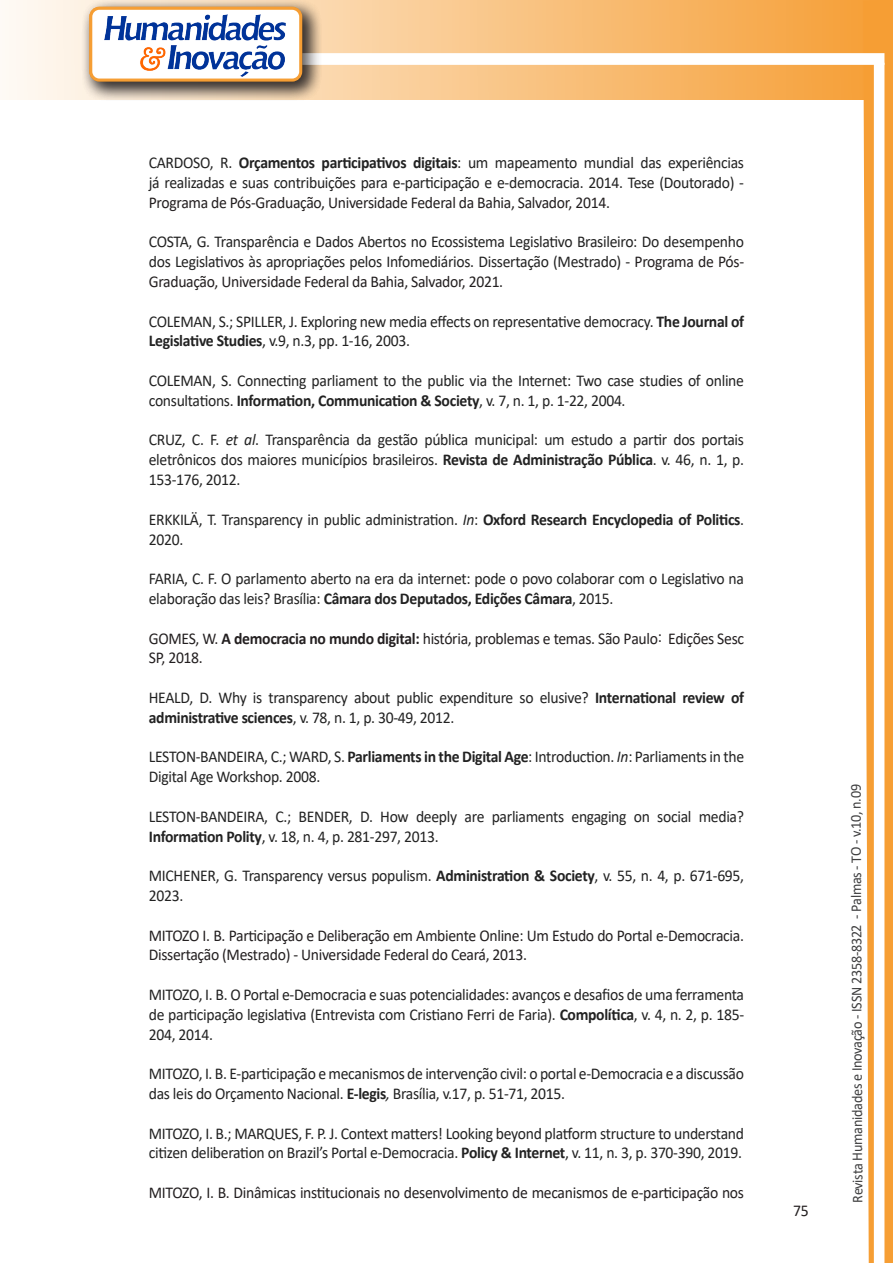
<style>
.page{position:relative;width:893px;height:1263px;background:#fff}
.page>*{position:absolute;margin:0;border:0;box-sizing:border-box;transform-origin:0 0}
.texto{font:16.5px/19.8px "Calibri";letter-spacing:-.02em;color:#222;scale:.95 1}
.texto-2{font:16.5px/19.8px "Calibri";letter-spacing:-.02em;color:#231f20;scale:.95 1}
.t1{font:15px "Calibri";letter-spacing:-.025em;color:#3e3e3f;scale:.95 1}
.s1{font-weight:700}
.s2{color:#231f20}
.s3{font-style:italic}
</style>
<div class="page">
<svg style="left:5px;top:0;width:858px;height:100px;background:#f9c484"></svg>
<div style="left:302px;top:53px;width:582px;height:12px;background:#fff;border:2px solid #fff"></div>
<svg style="left:863px;top:0;width:30px;height:1263px"></svg>
<div style="left:81px;top:0;width:241px;height:102px;background:#231f20;opacity:.75"></div>
<div style="left:91px;top:8px;width:210px;height:72px;background:#fff;border-radius:9px"></div>
<img style="left:104px;top:14px;width:181px;height:62px">
<div style="left:89px;top:7px;width:213px;height:75px;border:3px solid #f69e34;border-radius:9px"></div>
<p class="texto" style="left:149px;top:152px;width:628px;text-align:justify">CARDOSO, R. <span class="s1">Orçamentos participativos digitais</span>: um mapeamento mundial das experiências já realizadas e suas contribuições para e-participação e e-democracia. 2014. Tese (Doutorado) - <span class="s2">Programa de Pós-Graduação, Universidade Federal da Bahia, Salvador, 2014.</span></p>
<p class="texto" style="left:149px;top:232px;width:628px;text-align:justify">COSTA, G. Transparência e Dados Abertos no Ecossistema Legislativo Brasileiro: Do desempenho dos Legislativos às apropriações pelos Infomediários. Dissertação (Mestrado) - <span class="s2">Programa de Pós-Graduação, Universidade Federal da Bahia, Salvador, 2021.</span></p>
<p class="texto" style="left:149px;top:311px;width:628px">COLEMAN, S.; SPILLER, J. Exploring new media effects on representative democracy. <span class="s1">The Journal of<br>Legislative Studies</span>, v.9, n.3, pp. 1-16, 2003.</p>
<p class="texto" style="left:149px;top:370px;width:628px">COLEMAN, S. Connecting parliament to the public via the Internet: Two case studies of online consultations. <span class="s1">Information, Communication &amp; Society</span>, v. 7, n. 1, p. 1-22, 2004.</p>
<p class="texto" style="left:149px;top:430px;width:628px;text-align:justify">CRUZ, C. F. <span class="s3">et al</span>. Transparência da gestão pública municipal: um estudo a partir dos portais eletrônicos dos maiores municípios brasileiros. <span class="s1">Revista de Administração Pública</span>. v. 46, n. 1, p.<br>153-176, 2012.</p>
<p class="texto" style="left:149px;top:509px;width:628px">ERKKILÄ, T. Transparency in public administration. <span class="s3">In</span>: <span class="s1">Oxford Research Encyclopedia of Politics</span>.<br>2020.</p>
<p class="texto" style="left:149px;top:568px;width:628px">FARIA, C. F. O parlamento aberto na era da internet: pode o povo colaborar com o Legislativo na elaboração das leis? Brasília: <span class="s1">Câmara dos Deputados, Edições Câmara</span>, 2015.</p>
<p class="texto-2" style="left:149px;top:628px;width:628px">GOMES, W. <span class="s1">A democracia no mundo digital:</span> história, problemas e temas. São Paulo: Edições Sesc<br>SP, 2018.</p>
<p class="texto" style="left:149px;top:687px;width:628px">HEALD, D. Why is transparency about public expenditure so elusive? <span class="s1">International review of administrative sciences</span>, v. 78, n. 1, p. 30-49, 2012.</p>
<p class="texto" style="left:149px;top:746px;width:628px">LESTON-BANDEIRA, C.; WARD, S. <span class="s1">Parliaments in the Digital Age</span>: Introduction. <span class="s3">In</span>: Parliaments in the<br>Digital Age Workshop. 2008.</p>
<p class="texto" style="left:149px;top:806px;width:628px">LESTON-BANDEIRA, C.; BENDER, D. How deeply are parliaments engaging on social media?<br><span class="s1">Information Polity</span>, v. 18, n. 4, p. 281-297, 2013.</p>
<p class="texto" style="left:149px;top:865px;width:628px">MICHENER, G. Transparency versus populism. <span class="s1">Administration &amp; Society</span>, v. 55, n. 4, p. 671-695,<br>2023.</p>
<p class="texto-2" style="left:149px;top:925px;width:628px">MITOZO I. B. Participação e Deliberação em Ambiente Online: Um Estudo do Portal e-Democracia.<br>Dissertação (Mestrado) - Universidade Federal do Ceará, 2013.</p>
<p class="texto" style="left:149px;top:984px;width:628px;text-align:justify">MITOZO, I. B. O Portal e-Democracia e suas potencialidades: avanços e desafios de uma ferramenta de participação legislativa (Entrevista com Cristiano Ferri de Faria). <span class="s1">Compolítica</span>, v. 4, n. 2, p. 185- 204, 2014.</p>
<p class="texto" style="left:149px;top:1063px;width:628px">MITOZO, I. B. E-participação e mecanismos de intervenção civil: o portal e-Democracia e a discussão das leis do Orçamento Nacional. <span class="s1">E-legis</span><span class="s3">,</span> Brasília, v.17, p. 51-71, 2015.</p>
<p class="texto" style="left:149px;top:1123px;width:628px">MITOZO, I. B.; MARQUES, F. P. J. Context matters! Looking beyond platform structure to understand citizen deliberation on Brazil’s Portal e‐Democracia. <span class="s1">Policy &amp; Internet</span>, v. 11, n. 3, p. 370-390, 2019.</p>
<p class="texto-2" style="left:149px;top:1182px;width:628px">MITOZO, I. B. Dinâmicas institucionais no desenvolvimento de mecanismos de e-participação nos</p>
<p class="texto-2" style="left:793px;top:1200px;width:18px">75</p>
<p class="t1" style="left:846px;top:1203px;width:442px;rotate:-90deg">Revista Humanidades e Inovação - ISSN 2358-8322 - Palmas - TO - v.10, n.09</p>
</div>
